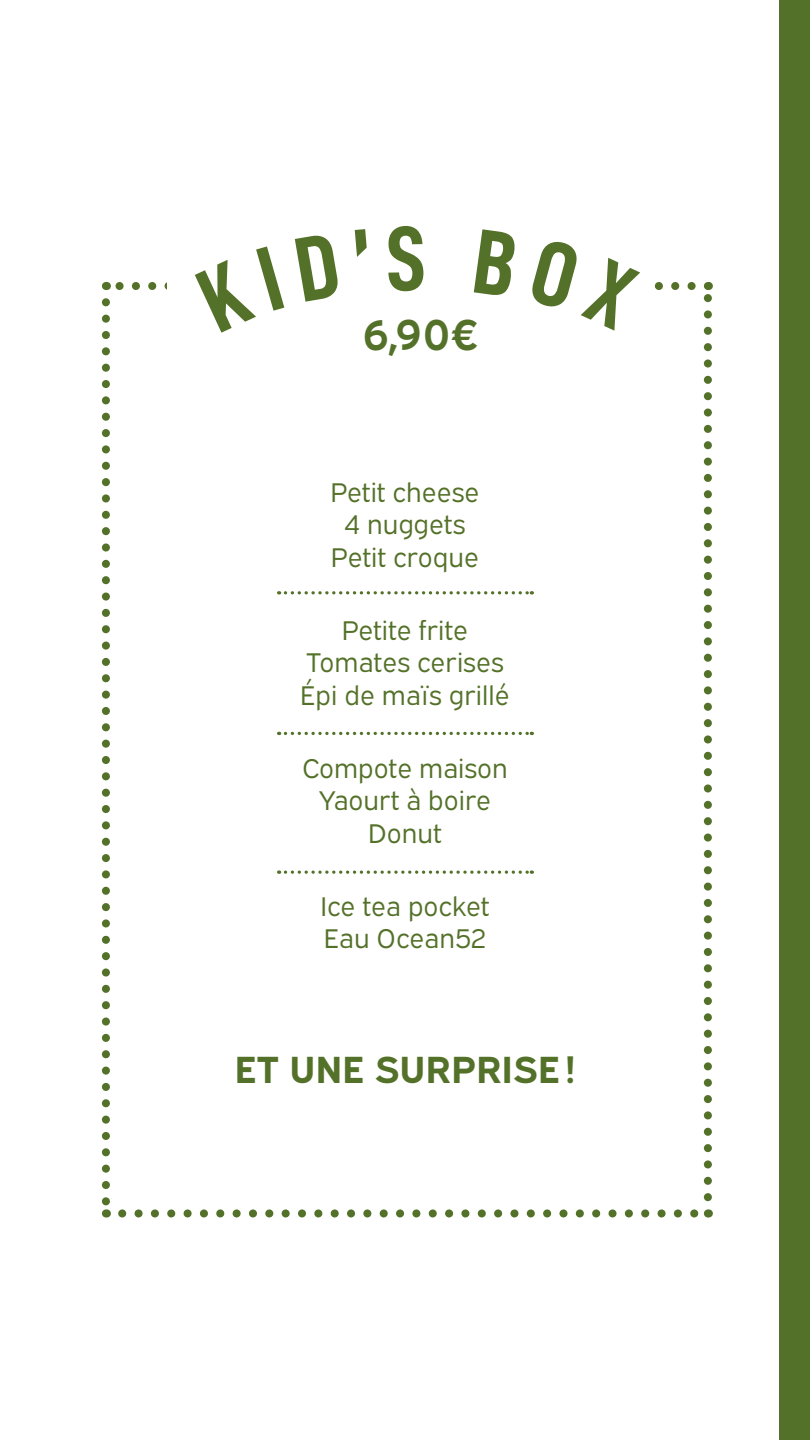
<style>
.page{position:relative;width:810px;height:1440px;background:#fff}
.page>*{position:absolute;margin:0;border:0;box-sizing:border-box;transform-origin:0 0}
.t1{font:700 43.28px "Expressway Rg";color:#547129}
.t2{font:700 37.88px "Expressway Rg";color:#547129}
.t3{font:27px/32.5px "Expressway Bk";color:#547129;text-align:center}
</style>
<div class="page">
<div style="left:779px;top:0;width:31px;height:1440px;background:#547129"></div>
<svg style="left:102px;top:281px;width:610px;height:937px"></svg>
<h1 class="t1" style="left:362px;top:300px;width:117px">6,90€</h1>
<p class="t3" style="left:330px;top:473px;width:151px">Petit cheese<br>4 nuggets<br>Petit croque</p>
<p class="t3" style="left:300px;top:611px;width:211px">Petite frite<br>Tomates cerises<br>Épi de maïs grillé</p>
<p class="t3" style="left:302px;top:749px;width:207px">Compote maison<br>Yaourt à boire<br>Donut</p>
<p class="t3" style="left:320px;top:887px;width:171px;text-align:left">Ice tea pocket<br>Eau Ocean52</p>
<h2 class="t2" style="left:234px;top:1040px;width:343px">ET UNE SURPRISE!</h2>
</div>
